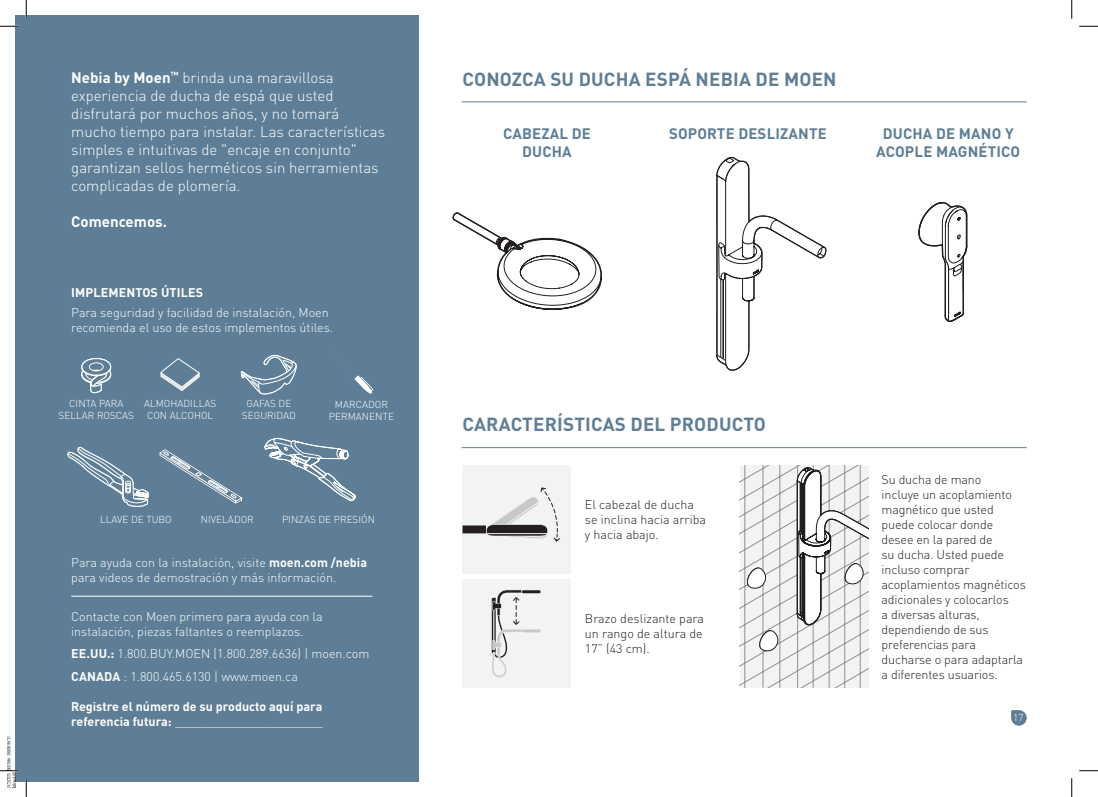
<style>
.page{position:relative;width:1098px;height:797px;background:#fff}
.page>*{position:absolute;margin:0;border:0;box-sizing:border-box;transform-origin:0 0}
.t1{font:700 18.75px "DIN Pro";letter-spacing:.01em;color:#5d7e96}
.t2{font:300 15px/18px "DIN Pro";color:#fff}
.t3{font:700 15px/18px "DIN Pro";letter-spacing:.01em;color:#5d7e96;text-align:center}
.t4{font:700 15px "DIN Pro";color:#fff}
.t5{font:300 12.5px/15px "DIN Pro";letter-spacing:-.01em;color:#231f20}
.t6{font:300 12.5px/15px "DIN Pro";color:#fff}
.t7{font:700 12.5px/15px "DIN Pro";color:#fff}
.t8{font:300 10px/12px "DIN Pro";color:#fff;text-align:center}
.s1{font-weight:700}
.s2{font-weight:300}
</style>
<div class="page">
<svg style="left:1011px;top:710px;width:16px;height:15px"></svg>
<div style="left:15px;top:15px;width:403px;height:767px;background:#5d7e96"></div>
<hr style="left:71px;top:596px;width:301px;height:1px;background:#fff">
<hr style="left:462px;top:102px;width:565px;height:1px;background:#5d7e96">
<hr style="left:462px;top:447px;width:565px;height:1px;background:#5d7e96">
<div style="left:462px;top:465px;width:109px;height:108px;background:#f2f3f4"></div>
<div style="left:462px;top:525px;width:24px;height:8px;background:#231f20"></div>
<svg style="left:485px;top:487px;width:75px;height:55px"></svg>
<svg style="left:452px;top:212px;width:150px;height:98px"></svg>
<svg style="left:716px;top:157px;width:111px;height:214px"></svg>
<svg style="left:740px;top:465px;width:128px;height:222px"></svg>
<svg style="left:918px;top:201px;width:50px;height:121px"></svg>
<svg style="left:67px;top:446px;width:176px;height:61px"></svg>
<svg style="left:240px;top:354px;width:57px;height:41px"></svg>
<svg style="left:160px;top:358px;width:40px;height:33px"></svg>
<svg style="left:81px;top:358px;width:31px;height:35px"></svg>
<div style="left:462px;top:579px;width:108px;height:108px;background:#f2f3f4"></div>
<svg style="left:491px;top:590px;width:50px;height:87px"></svg>
<svg style="left:354px;top:375px;width:19px;height:19px"></svg>
<svg style="left:264px;top:437px;width:92px;height:64px"></svg>
<svg style="left:0;top:25px;width:19px;height:2px"></svg>
<svg style="left:1079px;top:25px;width:19px;height:2px"></svg>
<svg style="left:1079px;top:770px;width:19px;height:1px"></svg>
<svg style="left:25px;top:0;width:2px;height:19px"></svg>
<svg style="left:25px;top:778px;width:2px;height:19px"></svg>
<svg style="left:1071px;top:0;width:1px;height:19px"></svg>
<svg style="left:1071px;top:778px;width:1px;height:19px"></svg>
<svg style="left:0;top:736px;width:19px;height:52px"></svg>
<p class="t2" style="left:71px;top:67px;width:315px"><span class="s1">Nebia by Moen</span><sup>™</sup> brinda una maravillosa experiencia de ducha de espá que usted disfrutará por muchos años, y no tomará mucho tiempo para instalar. Las características simples e intuitivas de "encaje en conjunto" garantizan sellos herméticos sin herramientas complicadas de plomería.</p>
<p class="t4" style="left:71px;top:209px;width:97px">Comencemos.</p>
<p class="t7" style="left:71px;top:283px;width:133px">IMPLEMENTOS ÚTILES</p>
<p class="t6" style="left:71px;top:304px;width:263px">Para seguridad y facilidad de instalación, Moen recomienda el uso de estos implementos útiles.</p>
<p class="t8" style="left:59px;top:396px;width:77px">CINTA PARA<br>SELLAR ROSCAS</p>
<p class="t8" style="left:144px;top:396px;width:74px">ALMOHADILLAS<br>CON ALCOHOL</p>
<p class="t8" style="left:242px;top:396px;width:56px">GAFAS DE<br>SEGURIDAD</p>
<p class="t8" style="left:329px;top:397px;width:67px">MARCADOR<br>PERMANENTE</p>
<p class="t8" style="left:100px;top:512px;width:73px">LLAVE DE TUBO</p>
<p class="t8" style="left:201px;top:512px;width:55px">NIVELADOR</p>
<p class="t8" style="left:282px;top:512px;width:95px">PINZAS DE PRESIÓN</p>
<p class="t6" style="left:71px;top:554px;width:297px">Para ayuda con la instalación, visite <span class="s1">moen.com /nebia </span>para videos de demostración y más información.</p>
<p class="t6" style="left:71px;top:607px;width:253px">Contacte con Moen primero para ayuda con la instalación, piezas faltantes o reemplazos.</p>
<p class="t6" style="left:71px;top:641px;width:300px;line-height:22.5px"><span class="s1">EE.UU.:</span> 1.800.BUY.MOEN (1.800.289.6636) | moen.com<br><span class="s1">CANADA</span> : 1.800.465.6130 | www.moen.ca</p>
<p class="t7" style="left:71px;top:697px;width:253px">Registre el número de su producto aquí para referencia futura: <span class="s2">_______________________</span></p>
<h1 class="t1" style="left:462px;top:63px;width:376px">CONOZCA SU DUCHA ESPÁ NEBIA DE MOEN</h1>
<p class="t3" style="left:503px;top:123px;width:89px">CABEZAL DE<br>DUCHA</p>
<p class="t3" style="left:876px;top:123px;width:145px">DUCHA DE MANO Y<br>ACOPLE MAGNÉTICO</p>
<p class="t3" style="left:669px;top:123px;width:159px">SOPORTE DESLIZANTE</p>
<h1 class="t1" style="left:462px;top:409px;width:305px">CARACTERÍSTICAS DEL PRODUCTO</h1>
<p class="t5" style="left:585px;top:496px;width:123px">El cabezal de ducha se inclina hacia arriba y hacia abajo.</p>
<p class="t5" style="left:585px;top:610px;width:121px;text-align:justify">Brazo deslizante para un rango de altura de 17” (43 cm).</p>
<p class="t5" style="left:881px;top:470px;width:146px">Su ducha de mano<br>incluye un acoplamiento magnético que usted puede colocar donde desee en la pared de<br>su ducha. Usted puede incluso comprar acoplamientos magnéticos adicionales y colocarlos<br>a diversas alturas, dependiendo de sus preferencias para ducharse o para adaptarla a diferentes usuarios.</p>
<p class="t8" style="left:1013px;top:711px;width:12px">17</p>
</div>
